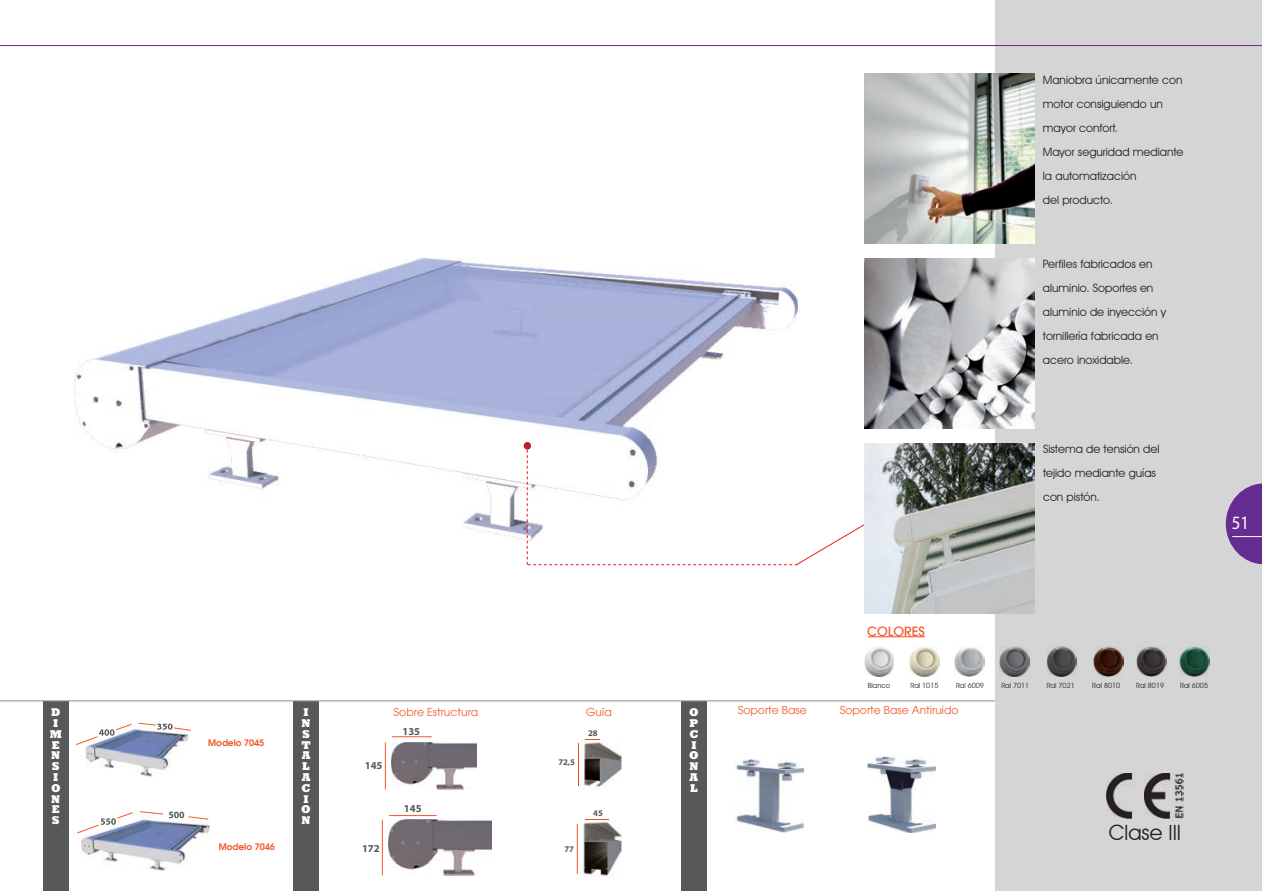
<style>
.page{position:relative;width:1262px;height:891px;background:#fff}
.page>*{position:absolute;margin:0;border:0;box-sizing:border-box;transform-origin:0 0}
.t1{font:21px "Avant Garde IT Cby BT";color:#231f20}
.t2{font:18.9px "Myriad Pro";color:#fff;scale:.89 1}
.t3{font:700 14.85px "Myriad Arabic";color:#57585a}
.t4{font:700 13.5px "Myriad Arabic";color:#57585a}
.t5{font:500 12.75px "Avant Garde LT";color:#f15929}
.t6{font:700 12.15px "Myriad Arabic";color:#57585a}
.t7{font:11.55px/24px "Avant Garde IT Cby BT";color:#231f20}
.t8{font:10.8px "Avant Garde";color:#f15929}
.t9{font:10.8px/10.8px "Roland";color:#fff}
.t10{font:600 9px "Avant Garde";color:#f15929}
.t11{font:7.2px "Avant Garde IT Cby BT";color:#231f20}
</style>
<div class="page">
<img style="left:74px;top:258px;width:723px;height:282px">
<div style="left:994px;top:0;width:267px;height:890px;background:#d6d5d5"></div>
<div style="left:523px;top:442px;width:8px;height:7px;background:#be1d2c;border-radius:50%"></div>
<svg style="left:1225px;top:483px;width:36px;height:81px"></svg>
<hr style="left:1231px;top:536px;width:30px;height:1px;background:#fff">
<img style="left:864px;top:74px;width:170px;height:170px">
<img style="left:864px;top:258px;width:170px;height:170px">
<hr style="left:578px;top:743px;width:1px;height:42px;background:#f15929">
<hr style="left:577px;top:823px;width:1px;height:51px;background:#f15929">
<div style="left:43px;top:701px;width:25px;height:189px;background:#57585a"></div>
<div style="left:293px;top:701px;width:25px;height:189px;background:#57585a"></div>
<div style="left:681px;top:701px;width:25px;height:189px;background:#57585a"></div>
<img style="left:1106px;top:773px;width:77px;height:45px">
<img style="left:867px;top:756px;width:68px;height:76px">
<img style="left:736px;top:759px;width:67px;height:74px">
<img style="left:583px;top:742px;width:38px;height:45px">
<svg style="left:585px;top:739px;width:15px;height:1px"></svg>
<img style="left:579px;top:819px;width:42px;height:58px">
<svg style="left:585px;top:819px;width:23px;height:1px"></svg>
<img style="left:864px;top:443px;width:170px;height:170px">
<hr style="left:392px;top:736px;width:39px;height:1px;background:#f15929">
<hr style="left:385px;top:742px;width:1px;height:47px;background:#f15929">
<hr style="left:389px;top:815px;width:47px;height:1px;background:#f15929">
<hr style="left:382px;top:819px;width:1px;height:56px;background:#f15929">
<img style="left:86px;top:725px;width:102px;height:51px">
<img style="left:157px;top:725px;width:15px;height:4px">
<img style="left:99px;top:729px;width:15px;height:6px">
<img style="left:81px;top:815px;width:128px;height:55px">
<img style="left:101px;top:818px;width:15px;height:6px">
<img style="left:169px;top:815px;width:15px;height:3px">
<svg style="left:76px;top:736px;width:22px;height:9px"></svg>
<svg style="left:115px;top:723px;width:17px;height:7px"></svg>
<svg style="left:138px;top:722px;width:18px;height:3px"></svg>
<svg style="left:173px;top:727px;width:18px;height:3px"></svg>
<svg style="left:77px;top:824px;width:22px;height:9px"></svg>
<svg style="left:117px;top:812px;width:16px;height:6px"></svg>
<svg style="left:139px;top:811px;width:24px;height:3px"></svg>
<svg style="left:188px;top:816px;width:21px;height:3px"></svg>
<img style="left:392px;top:742px;width:85px;height:47px">
<img style="left:389px;top:819px;width:102px;height:56px">
<svg style="left:526px;top:448px;width:339px;height:118px"></svg>
<img style="left:864px;top:647px;width:29px;height:29px">
<img style="left:909px;top:647px;width:29px;height:29px">
<img style="left:999px;top:647px;width:30px;height:29px">
<hr style="left:868px;top:636px;width:56px;height:1px;background:#f15929">
<img style="left:1093px;top:647px;width:29px;height:29px">
<img style="left:1136px;top:647px;width:30px;height:29px">
<img style="left:1179px;top:647px;width:30px;height:29px">
<img style="left:1046px;top:647px;width:30px;height:29px">
<img style="left:954px;top:647px;width:30px;height:29px">
<hr style="left:0;top:700px;width:994px;height:1px;background:#939598">
<hr style="left:0;top:45px;width:1261px;height:1px;background:#652d91">
<p class="t7" style="left:1042px;top:67px;width:142px">Maniobra únicamente con motor consiguiendo un mayor confort.<br>Mayor seguridad mediante la automatización<br>del producto.</p>
<p class="t7" style="left:1042px;top:252px;width:125px">Perfiles fabricados en aluminio. Soportes en aluminio de inyección y tornillería fabricada en acero inoxidable.</p>
<p class="t7" style="left:1042px;top:437px;width:118px">Sistema de tensión del tejido mediante guías con pistón.</p>
<h2 class="t2" style="left:1231px;top:511px;width:21px">51</h2>
<p class="t5" style="left:867px;top:623px;width:59px">COLORES</p>
<p class="t11" style="left:867px;top:680px;width:24px">Blanco</p>
<p class="t11" style="left:910px;top:680px;width:29px">Ral 1015</p>
<p class="t11" style="left:955px;top:680px;width:29px">Ral 6009</p>
<p class="t11" style="left:1001px;top:680px;width:29px">Ral 7011</p>
<p class="t11" style="left:1046px;top:680px;width:29px">Ral 7021</p>
<p class="t11" style="left:1092px;top:680px;width:29px">Ral 8010</p>
<p class="t11" style="left:1136px;top:680px;width:29px">Ral 8019</p>
<p class="t11" style="left:1179px;top:680px;width:29px">Ral 6005</p>
<p class="t9" style="left:50px;top:707px;width:13px;text-align:center">D<br>I<br>M<br>E<br>N<br>S<br>I<br>O<br>N<br>E<br>S</p>
<p class="t9" style="left:301px;top:707px;width:10px">I<br>N<br>S<br>T<br>A<br>L<br>A<br>C<br>I<br>O<br>N</p>
<p class="t9" style="left:689px;top:707px;width:10px">O<br>P<br>C<br>I<br>O<br>N<br>A<br>L</p>
<p class="t8" style="left:738px;top:704px;width:70px">Soporte Base</p>
<p class="t8" style="left:840px;top:704px;width:120px">Soporte Base Antiruido</p>
<p class="t8" style="left:586px;top:705px;width:27px">Guía</p>
<p class="t8" style="left:394px;top:705px;width:86px">Sobre Estructura</p>
<p class="t4" style="left:157px;top:717px;width:18px">350</p>
<p class="t3" style="left:402px;top:721px;width:19px">135</p>
<p class="t6" style="left:588px;top:725px;width:11px">28</p>
<p class="t10" style="left:208px;top:736px;width:58px">Modelo 7045</p>
<p class="t6" style="left:558px;top:753px;width:18px">72,5</p>
<p class="t3" style="left:365px;top:754px;width:19px">145</p>
<p class="t3" style="left:404px;top:798px;width:19px">145</p>
<p class="t6" style="left:593px;top:805px;width:11px">45</p>
<p class="t4" style="left:168px;top:805px;width:18px">500</p>
<p class="t10" style="left:219px;top:840px;width:58px">Modelo 7046</p>
<p class="t3" style="left:362px;top:838px;width:19px">172</p>
<p class="t6" style="left:564px;top:840px;width:11px">77</p>
<h1 class="t1" style="left:1108px;top:819px;width:74px">Clase III</h1>
</div>
